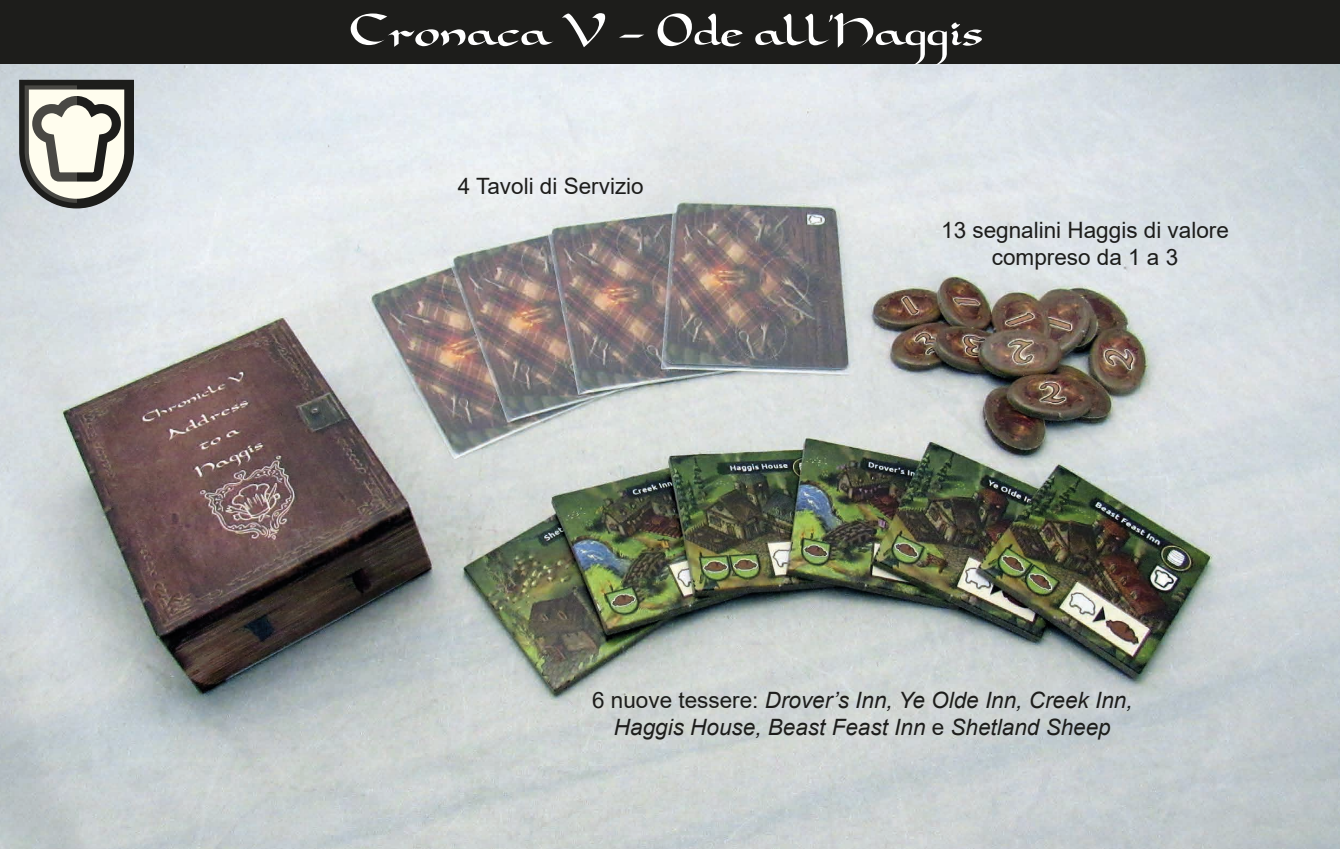
<style>
.page{position:relative;width:1340px;height:849px;background:#fff}
.page>*{position:absolute;margin:0;border:0;box-sizing:border-box;transform-origin:0 0}
.t1{font:54px "Dorovar FLF Carolus";color:#fff}
.t2{font:italic 22.5px/27px "Arial";color:#1d1d1b;text-align:center}
.t3{font:22.5px/27px "Arial";color:#1d1d1b;text-align:center}
.s1{font-style:normal}
</style>
<div class="page">
<img style="left:0;top:64px;width:1339px;height:784px">
<svg style="left:19px;top:80px;width:115px;height:128px;background:#9f9f97"></svg>
<div style="left:0;top:0;width:1339px;height:64px;background:#1d1d1b"></div>
<h1 class="t1" style="left:351px;top:2px;width:634px">Cronaca V – Ode all’Haggis</h1>
<p class="t3" style="left:458px;top:173px;width:187px">4 Tavoli di Servizio</p>
<p class="t3" style="left:941px;top:216px;width:289px">13 segnalini Haggis di valore compreso da 1 a 3</p>
<p class="t2" style="left:592px;top:686px;width:542px"><span class="s1">6 nuove tessere:</span> Drover’s Inn, Ye Olde Inn, Creek Inn,<br>Haggis House, Beast Feast Inn <span class="s1">e</span> Shetland Sheep</p>
</div>
